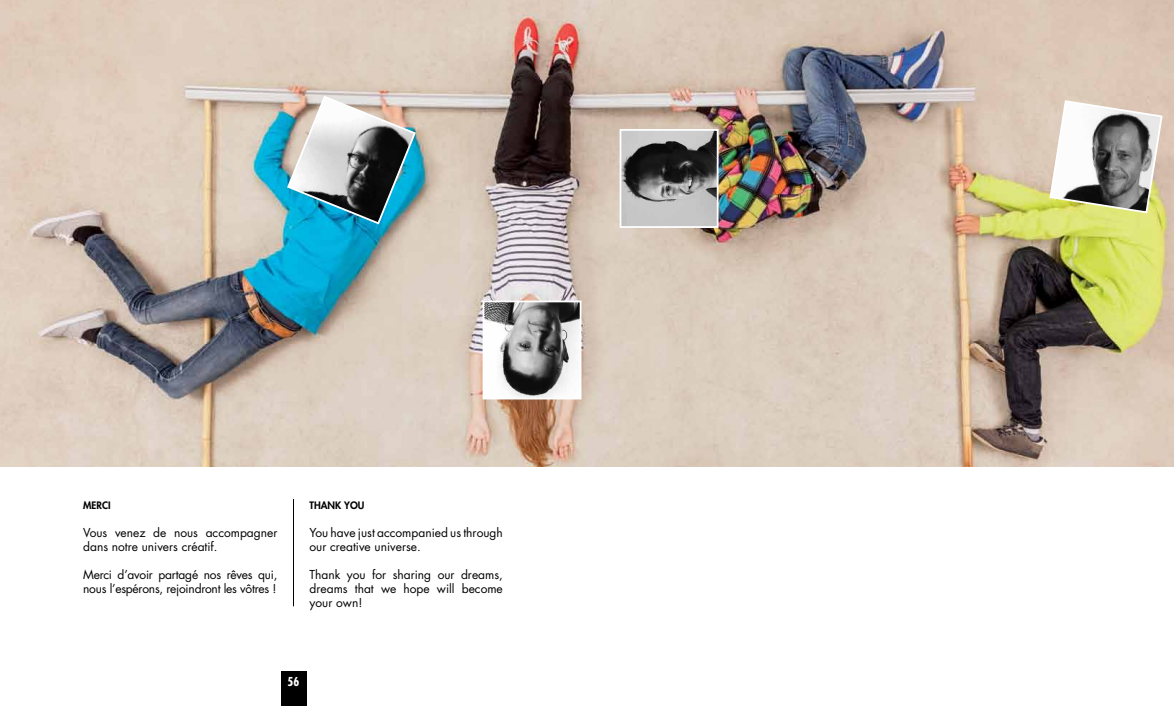
<style>
.page{position:relative;width:1174px;height:706px;background:#fff}
.page>*{position:absolute;margin:0;border:0;box-sizing:border-box;transform-origin:0 0}
.t1{font:12px/14px "Futura";color:#000}
.t2{font:12px/14px "Futura";letter-spacing:-.02em;color:#000}
.t3{font:700 condensed 12px "Futura";color:#fff}
.t4{font:800 10px "Futura";color:#000}
</style>
<div class="page">
<img style="left:0;top:0;width:1174px;height:467px">
<img style="left:485px;top:303px;width:93px;height:93px">
<div style="left:482px;top:300px;width:99px;height:99px;border:2px solid #fff"></div>
<img style="left:622px;top:132px;width:93px;height:93px">
<div style="left:619px;top:129px;width:99px;height:99px;border:2px solid #fff"></div>
<img style="left:286px;top:94px;width:131px;height:132px">
<svg style="left:1048px;top:99px;width:115px;height:115px"></svg>
<div style="left:280px;top:671px;width:26px;height:35px;background:#000"></div>
<hr style="left:293px;top:499px;width:1px;height:107px;background:#000">
<p class="t4" style="left:83px;top:498px;width:7px">MERCI</p>
<p class="t1" style="left:83px;top:525px;width:196px">Vous venez de nous accompagner dans notre univers créatif.</p>
<p class="t2" style="left:83px;top:567px;width:196px">Merci d’avoir partagé nos rêves qui, nous l’espérons, rejoindront les vôtres !</p>
<p class="t4" style="left:309px;top:498px;width:13px">THAN</p>
<p class="t4" style="left:335px;top:498px;width:30px">K YOU</p>
<p class="t1" style="left:309px;top:525px;width:195px">You have just accompanied us through our creative universe.</p>
<p class="t1" style="left:309px;top:567px;width:195px;text-align:justify">Thank you for sharing our dreams, dreams that we hope will become your own!</p>
<p class="t3" style="left:288px;top:674px;width:13px">56</p>
</div>
